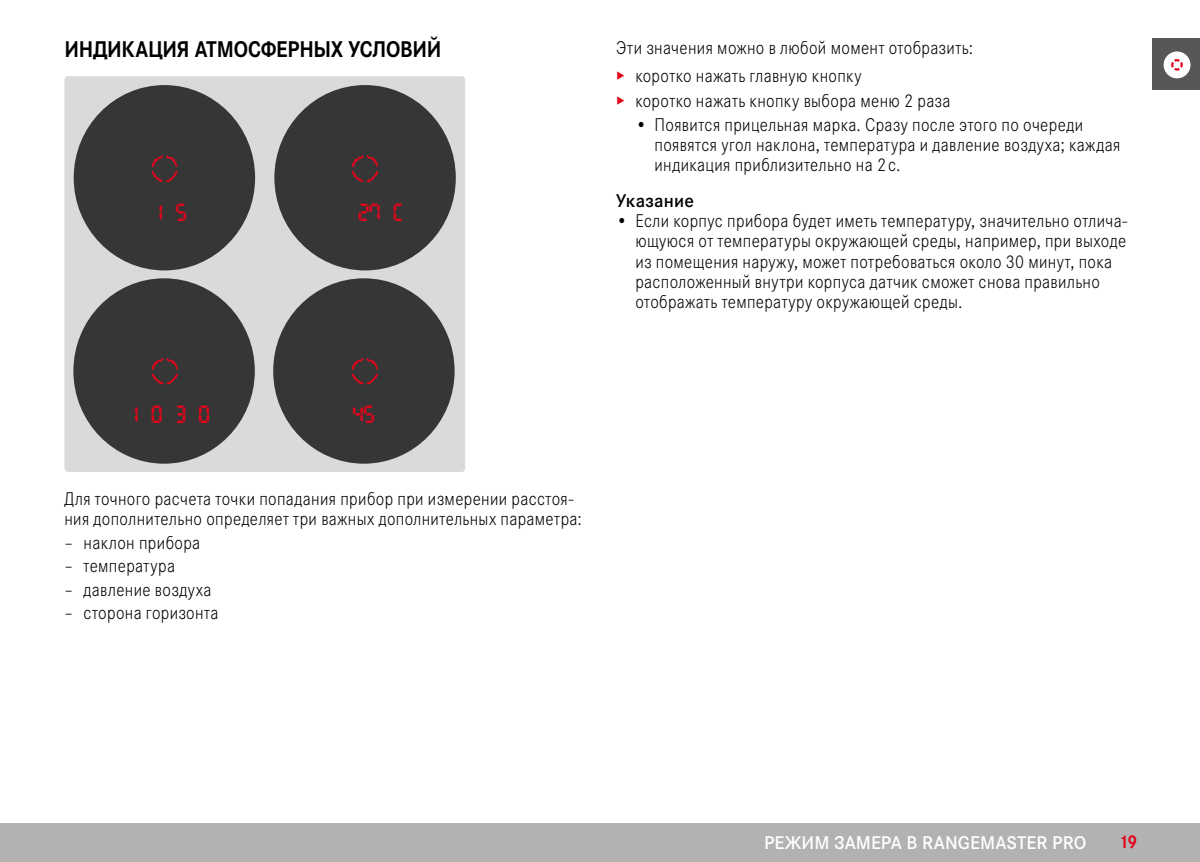
<style>
.page{position:relative;width:1200px;height:862px;background:#fff}
.page>*{position:absolute;margin:0;border:0;box-sizing:border-box;transform-origin:0 0}
.t1{font:25.43px "Digital Dismay";color:#e3051b}
.Heading____Heading_01{font:700 23.62px "Corporate S";letter-spacing:-.01em;color:#000;scale:.9 1}
.Text____Body_Text{font:300 19.12px/20.2px "Corporate S";letter-spacing:.02em;color:#000;scale:.9 1}
.t2{font:600 19.12px "Corporate S";letter-spacing:.005em;color:#fff}
.Heading____Note_Heading{font:600 19.12px "Corporate S";letter-spacing:.005em;color:#000}
.t3{font:700 19.12px "Corporate S";color:#e3051b;scale:.9 1}
.s1{color:#e3051b}
</style>
<div class="page">
<div style="left:1151px;top:38px;width:48px;height:51px;background:#575756"></div>
<div style="left:0;top:823px;width:1199px;height:38px;background:#b3b2b2"></div>
<div style="left:1163px;top:51px;width:27px;height:27px;background:#fff;border-radius:50%"></div>
<svg style="left:1171px;top:59px;width:12px;height:12px"></svg>
<div style="left:64px;top:76px;width:401px;height:395px;background:#dadada;border-radius:4px"></div>
<div style="left:74px;top:85px;width:181px;height:185px;background:#363636;border-radius:50%"></div>
<div style="left:274px;top:85px;width:181px;height:185px;background:#363636;border-radius:50%"></div>
<div style="left:73px;top:278px;width:182px;height:185px;background:#363636;border-radius:50%"></div>
<div style="left:273px;top:278px;width:181px;height:185px;background:#363636;border-radius:50%"></div>
<img style="left:152px;top:155px;width:26px;height:27px">
<img style="left:352px;top:155px;width:26px;height:27px">
<img style="left:152px;top:358px;width:26px;height:27px">
<img style="left:352px;top:358px;width:26px;height:27px">
<p class="Heading____Heading_01" style="left:64px;top:30px;width:420px">ИНДИКАЦИЯ АТМОСФЕРНЫХ УСЛОВИЙ</p>
<p class="t1" style="left:152px;top:199px;width:36px">1 5</p>
<p class="t1" style="left:358px;top:199px;width:48px">27 C</p>
<p class="Text____Body_Text" style="left:616px;top:36px;width:398px">Эти значения можно в любой момент отобразить:</p>
<p class="Text____Body_Text" style="left:616px;top:64px;width:274px"><span class="s1">▸</span> коротко нажать главную кнопку</p>
<p class="Text____Body_Text" style="left:616px;top:89px;width:373px"><span class="s1">▸</span> коротко нажать кнопку выбора меню 2 раза</p>
<p class="Text____Body_Text" style="left:654px;top:113px;width:519px;text-indent:-19px">• Появится прицельная марка. Сразу после этого по очереди появятся угол наклона, температура и давление воздуха; каждая индикация приблизительно на 2с.</p>
<p class="Heading____Note_Heading" style="left:616px;top:186px;width:79px">Указание</p>
<p class="Text____Body_Text" style="left:635px;top:209px;width:548px;text-indent:-19px">• Если корпус прибора будет иметь температуру, значительно отлича&shy;ющуюся от температуры окружающей среды, например, при выходе из помещения наружу, может потребоваться около 30 минут, пока расположенный внутри корпуса датчик сможет снова правильно отображать температуру окружающей среды.</p>
<p class="t1" style="left:128px;top:401px;width:84px">1 0 3 0</p>
<p class="t1" style="left:353px;top:401px;width:24px">45</p>
<p class="Text____Body_Text" style="left:64px;top:487px;width:576px">Для точного расчета точки попадания прибор при измерении расстоя&shy;ния дополнительно определяет три важных дополнительных параметра:</p>
<p class="Text____Body_Text" style="left:64px;top:531px;width:152px">– наклон прибора</p>
<p class="Text____Body_Text" style="left:64px;top:554px;width:124px">– температура</p>
<p class="Text____Body_Text" style="left:64px;top:577px;width:165px">– давление воздуха</p>
<p class="Text____Body_Text" style="left:64px;top:601px;width:173px">– сторона горизонта</p>
<p class="t2" style="left:763px;top:827px;width:324px">РЕЖИМ ЗАМЕРА В RANGEMASTER PRO</p>
<p class="t3" style="left:1118px;top:826px;width:22px">19</p>
</div>
